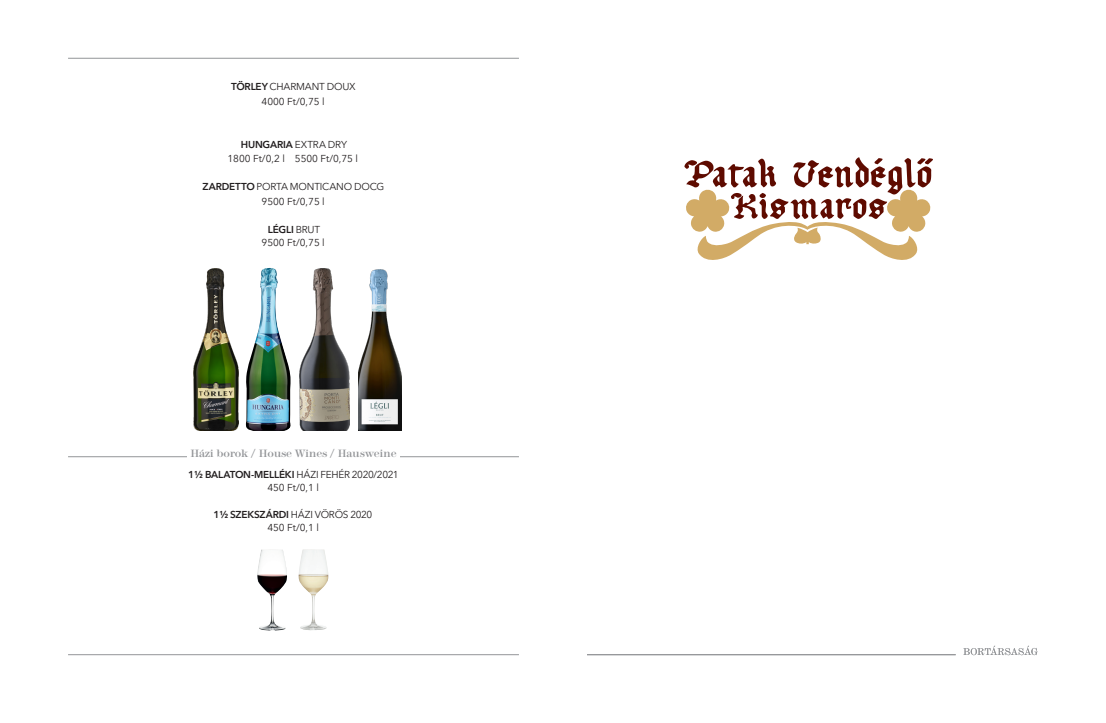
<style>
.page{position:relative;width:1106px;height:723px;background:#fff}
.page>*{position:absolute;margin:0;border:0;box-sizing:border-box;transform-origin:0 0}
.t1{font:500 11px "ITC Modern Two Sxtn Hun";letter-spacing:-.02em;color:#939598}
.magyar1{font:10px "Avenir Next LT Pro";letter-spacing:-.015em;color:#231f20}
.magyar1-2{font:10px "Avenir Next LT Pro";letter-spacing:-.035em;color:#231f20}
.magyar1-3{font:600 10px "Avenir Next LT Pro";letter-spacing:-.02em;color:#231f20}
.s1{font-weight:600}
.s2{font-weight:400}
</style>
<div class="page">
<svg style="left:963px;top:646px;width:74px;height:9px"></svg>
<hr style="left:587px;top:654px;width:368px;height:1px;background:#939598">
<hr style="left:68px;top:58px;width:451px;height:1px;background:#939598">
<hr style="left:68px;top:654px;width:451px;height:1px;background:#939598">
<img style="left:246px;top:268px;width:44px;height:163px">
<img style="left:299px;top:269px;width:51px;height:162px">
<img style="left:193px;top:269px;width:46px;height:162px">
<img style="left:358px;top:269px;width:43px;height:162px">
<svg style="left:684px;top:157px;width:249px;height:103px"></svg>
<hr style="left:68px;top:456px;width:451px;height:1px;background:#939598">
<div style="left:187px;top:449px;width:213px;height:12px;background:#fff"></div>
<img style="left:257px;top:549px;width:30px;height:81px">
<img style="left:298px;top:549px;width:30px;height:81px">
<p class="magyar1" style="left:231px;top:81px;width:126px"><span class="s1">TÖRLEY</span> CHARMANT DOUX</p>
<p class="magyar1" style="left:261px;top:95px;width:65px">4000 Ft/0,75 l</p>
<p class="magyar1-3" style="left:241px;top:138px;width:108px">HUNGARIA <span class="s2">EXTRA DRY</span></p>
<p class="magyar1" style="left:227px;top:152px;width:132px">1800 Ft/0,2 l 5500 Ft/0,75 l</p>
<p class="magyar1" style="left:203px;top:181px;width:183px"><span class="s1">ZARDETTO</span> PORTA MONTICANO DOCG</p>
<p class="magyar1" style="left:261px;top:195px;width:65px">9500 Ft/0,75 l</p>
<p class="magyar1-3" style="left:268px;top:224px;width:54px">LÉGLI <span class="s2">BRUT</span></p>
<p class="magyar1" style="left:261px;top:236px;width:65px">9500 Ft/0,75 l</p>
<p class="t1" style="left:190px;top:447px;width:208px">Házi borok / House Wines / Hausweine</p>
<p class="magyar1-2" style="left:188px;top:469px;width:212px"><span class="s1">1½ BALATON-MELLÉKI</span> HÁZI FEHÉR 2020/2021</p>
<p class="magyar1" style="left:267px;top:481px;width:53px">450 Ft/0,1 l</p>
<p class="magyar1-2" style="left:213px;top:509px;width:160px"><span class="s1">1½ SZEKSZÁRDI</span> HÁZI VÖRÖS 2020</p>
<p class="magyar1" style="left:267px;top:521px;width:53px">450 Ft/0,1 l</p>
</div>
